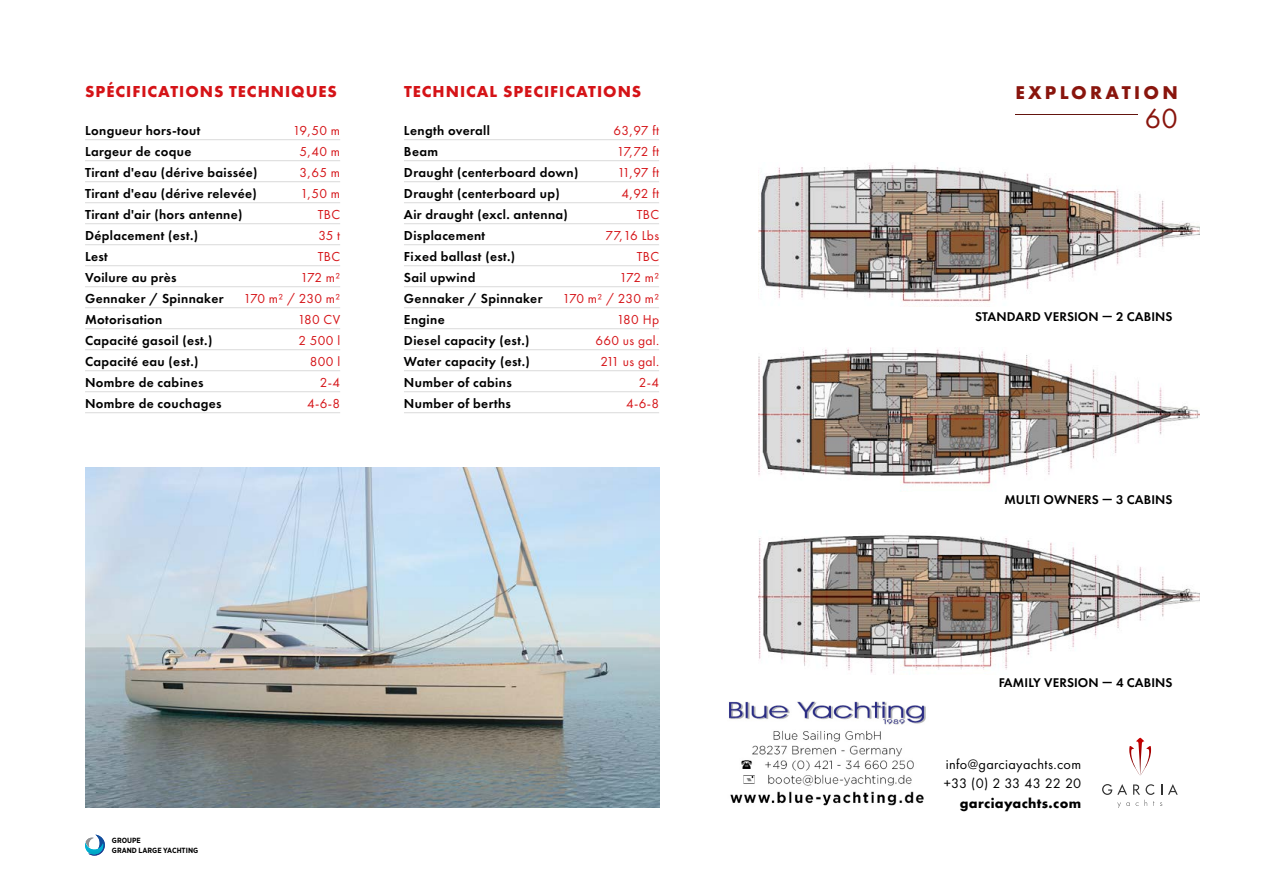
<style>
.page{position:relative;width:1263px;height:893px;background:#fff}
.page>*{position:absolute;margin:0;border:0;box-sizing:border-box;transform-origin:0 0}
.t1{font:28.8px "Futura New";color:#89150d}
.t2{font:700 19.2px "Futura New";letter-spacing:.17em;color:#89150d}
.t3{font:700 16.5px "Futura New";letter-spacing:.06em;color:#d51317}
.t4{font:14.25px/19.5px "Futura New";letter-spacing:.025em;color:#000}
.t5{font:700 14.25px "Futura New";letter-spacing:.025em;color:#000}
.t6{font:13.5px "Futura New Demi";letter-spacing:.025em;color:#000}
.t7{font:13.5px "Futura New";letter-spacing:.025em;color:#d51317}
.t8{font:13.5px "Futura New";letter-spacing:.005em;color:#d51317}
.t9{font:13.2px "Futura New Demi";letter-spacing:.01em;color:#000}
.t10{font:700 7.5px/9.8px "Gotham Narrow";color:#000}
</style>
<div class="page">
<hr style="left:85px;top:139px;width:255px;height:1px;background:#dadada">
<hr style="left:85px;top:160px;width:255px;height:1px;background:#dadada">
<hr style="left:85px;top:181px;width:255px;height:1px;background:#dadada">
<hr style="left:85px;top:202px;width:255px;height:1px;background:#dadada">
<hr style="left:85px;top:223px;width:255px;height:1px;background:#dadada">
<hr style="left:85px;top:244px;width:255px;height:1px;background:#dadada">
<hr style="left:85px;top:265px;width:255px;height:1px;background:#dadada">
<hr style="left:85px;top:286px;width:255px;height:1px;background:#dadada">
<hr style="left:85px;top:307px;width:255px;height:1px;background:#dadada">
<hr style="left:85px;top:328px;width:255px;height:1px;background:#dadada">
<hr style="left:85px;top:349px;width:255px;height:1px;background:#dadada">
<hr style="left:85px;top:370px;width:255px;height:1px;background:#dadada">
<hr style="left:85px;top:391px;width:255px;height:1px;background:#dadada">
<hr style="left:85px;top:412px;width:255px;height:1px;background:#dadada">
<hr style="left:404px;top:139px;width:255px;height:1px;background:#dadada">
<hr style="left:404px;top:160px;width:255px;height:1px;background:#dadada">
<hr style="left:404px;top:181px;width:255px;height:1px;background:#dadada">
<hr style="left:404px;top:202px;width:255px;height:1px;background:#dadada">
<hr style="left:404px;top:223px;width:255px;height:1px;background:#dadada">
<hr style="left:404px;top:244px;width:255px;height:1px;background:#dadada">
<hr style="left:404px;top:265px;width:255px;height:1px;background:#dadada">
<hr style="left:404px;top:286px;width:255px;height:1px;background:#dadada">
<hr style="left:404px;top:307px;width:255px;height:1px;background:#dadada">
<hr style="left:404px;top:328px;width:255px;height:1px;background:#dadada">
<hr style="left:404px;top:349px;width:255px;height:1px;background:#dadada">
<hr style="left:404px;top:370px;width:255px;height:1px;background:#dadada">
<hr style="left:404px;top:391px;width:255px;height:1px;background:#dadada">
<hr style="left:404px;top:412px;width:255px;height:1px;background:#dadada">
<svg style="left:85px;top:835px;width:20px;height:21px"></svg>
<img style="left:85px;top:468px;width:574px;height:340px">
<hr style="left:1015px;top:114px;width:123px;height:1px;background:#64140e">
<img style="left:758px;top:165px;width:441px;height:138px">
<img style="left:758px;top:348px;width:441px;height:143px">
<img style="left:758px;top:535px;width:441px;height:139px">
<svg style="left:1129px;top:738px;width:22px;height:38px"></svg>
<svg style="left:1168px;top:784px;width:10px;height:11px"></svg>
<svg style="left:1102px;top:784px;width:60px;height:24px"></svg>
<img style="left:729px;top:701px;width:197px;height:105px">
<p class="t3" style="left:85px;top:81px;width:253px">SPÉCIFICATIONS TECHNIQUES</p>
<p class="t6" style="left:85px;top:122px;width:117px">Longueur hors-tout</p>
<p class="t7" style="left:293px;top:123px;width:49px">19,50 m</p>
<p class="t6" style="left:85px;top:143px;width:108px">Largeur de coque</p>
<p class="t7" style="left:299px;top:144px;width:42px">5,40 m</p>
<p class="t6" style="left:85px;top:164px;width:174px">Tirant d'eau (dérive baissée)</p>
<p class="t7" style="left:299px;top:165px;width:42px">3,65 m</p>
<p class="t6" style="left:85px;top:185px;width:173px">Tirant d'eau (dérive relevée)</p>
<p class="t7" style="left:300px;top:186px;width:41px">1,50 m</p>
<p class="t6" style="left:85px;top:206px;width:159px">Tirant d'air (hors antenne)</p>
<p class="t7" style="left:318px;top:207px;width:24px">TBC</p>
<p class="t6" style="left:85px;top:227px;width:115px">Déplacement (est.)</p>
<p class="t7" style="left:318px;top:228px;width:23px">35 t</p>
<p class="t6" style="left:85px;top:248px;width:24px">Lest</p>
<p class="t7" style="left:318px;top:249px;width:24px">TBC</p>
<p class="t6" style="left:85px;top:269px;width:93px">Voilure au près</p>
<p class="t7" style="left:301px;top:270px;width:41px">172 m²</p>
<p class="t6" style="left:85px;top:290px;width:140px">Gennaker / Spinnaker</p>
<p class="t8" style="left:244px;top:291px;width:98px">170 m² / 230 m²</p>
<p class="t6" style="left:85px;top:311px;width:79px">Motorisation</p>
<p class="t7" style="left:298px;top:312px;width:44px">180 CV</p>
<p class="t6" style="left:85px;top:332px;width:129px">Capacité gasoil (est.)</p>
<p class="t7" style="left:298px;top:333px;width:43px">2 500 l</p>
<p class="t6" style="left:85px;top:353px;width:115px">Capacité eau (est.)</p>
<p class="t7" style="left:310px;top:354px;width:32px">800 l</p>
<p class="t6" style="left:85px;top:374px;width:120px">Nombre de cabines</p>
<p class="t7" style="left:320px;top:375px;width:22px">2-4</p>
<p class="t6" style="left:85px;top:395px;width:138px">Nombre de couchages</p>
<p class="t7" style="left:307px;top:396px;width:34px">4-6-8</p>
<p class="t3" style="left:404px;top:81px;width:239px">TECHNICAL SPECIFICATIONS</p>
<p class="t6" style="left:404px;top:122px;width:88px">Length overall</p>
<p class="t7" style="left:613px;top:123px;width:47px">63,97 ft</p>
<p class="t6" style="left:404px;top:143px;width:36px">Beam</p>
<p class="t7" style="left:617px;top:144px;width:44px">17,72 ft</p>
<p class="t6" style="left:404px;top:164px;width:176px">Draught (centerboard down)</p>
<p class="t7" style="left:617px;top:165px;width:43px">11,97 ft</p>
<p class="t6" style="left:404px;top:185px;width:157px">Draught (centerboard up)</p>
<p class="t7" style="left:621px;top:186px;width:39px">4,92 ft</p>
<p class="t6" style="left:404px;top:206px;width:165px">Air draught (excl. antenna)</p>
<p class="t7" style="left:637px;top:207px;width:24px">TBC</p>
<p class="t6" style="left:404px;top:227px;width:83px">Displacement</p>
<p class="t7" style="left:606px;top:228px;width:55px">77,16 Lbs</p>
<p class="t6" style="left:404px;top:248px;width:113px">Fixed ballast (est.)</p>
<p class="t7" style="left:637px;top:249px;width:24px">TBC</p>
<p class="t6" style="left:404px;top:269px;width:73px">Sail upwind</p>
<p class="t7" style="left:619px;top:270px;width:41px">172 m²</p>
<p class="t6" style="left:404px;top:290px;width:140px">Gennaker / Spinnaker</p>
<p class="t8" style="left:563px;top:291px;width:98px">170 m² / 230 m²</p>
<p class="t6" style="left:404px;top:311px;width:42px">Engine</p>
<p class="t7" style="left:617px;top:312px;width:44px">180 Hp</p>
<p class="t6" style="left:404px;top:332px;width:127px">Diesel capacity (est.)</p>
<p class="t7" style="left:595px;top:333px;width:65px">660 us gal.</p>
<p class="t6" style="left:404px;top:353px;width:127px">Water capacity (est.)</p>
<p class="t7" style="left:600px;top:354px;width:60px">211 us gal.</p>
<p class="t6" style="left:404px;top:374px;width:109px">Number of cabins</p>
<p class="t7" style="left:639px;top:375px;width:22px">2-4</p>
<p class="t6" style="left:404px;top:395px;width:109px">Number of berths</p>
<p class="t7" style="left:626px;top:396px;width:34px">4-6-8</p>
<p class="t10" style="left:112px;top:835px;width:88px">GROUPE<br>GRAND LARGE YACHTING</p>
<h2 class="t2" style="left:1015px;top:80px;width:164px">EXPLORATION</h2>
<h1 class="t1" style="left:1145px;top:101px;width:35px">60</h1>
<p class="t9" style="left:975px;top:308px;width:199px">STANDARD VERSION — 2 CABINS</p>
<p class="t9" style="left:1004px;top:492px;width:170px">MULTI OWNERS — 3 CABINS</p>
<p class="t9" style="left:999px;top:675px;width:175px">FAMILY VERSION — 4 CABINS</p>
<p class="t4" style="left:944px;top:754px;width:139px">info@garciayachts.com +33 (0) 2 33 43 22 20</p>
<p class="t5" style="left:960px;top:794px;width:123px">garciayachts.com</p>
</div>
